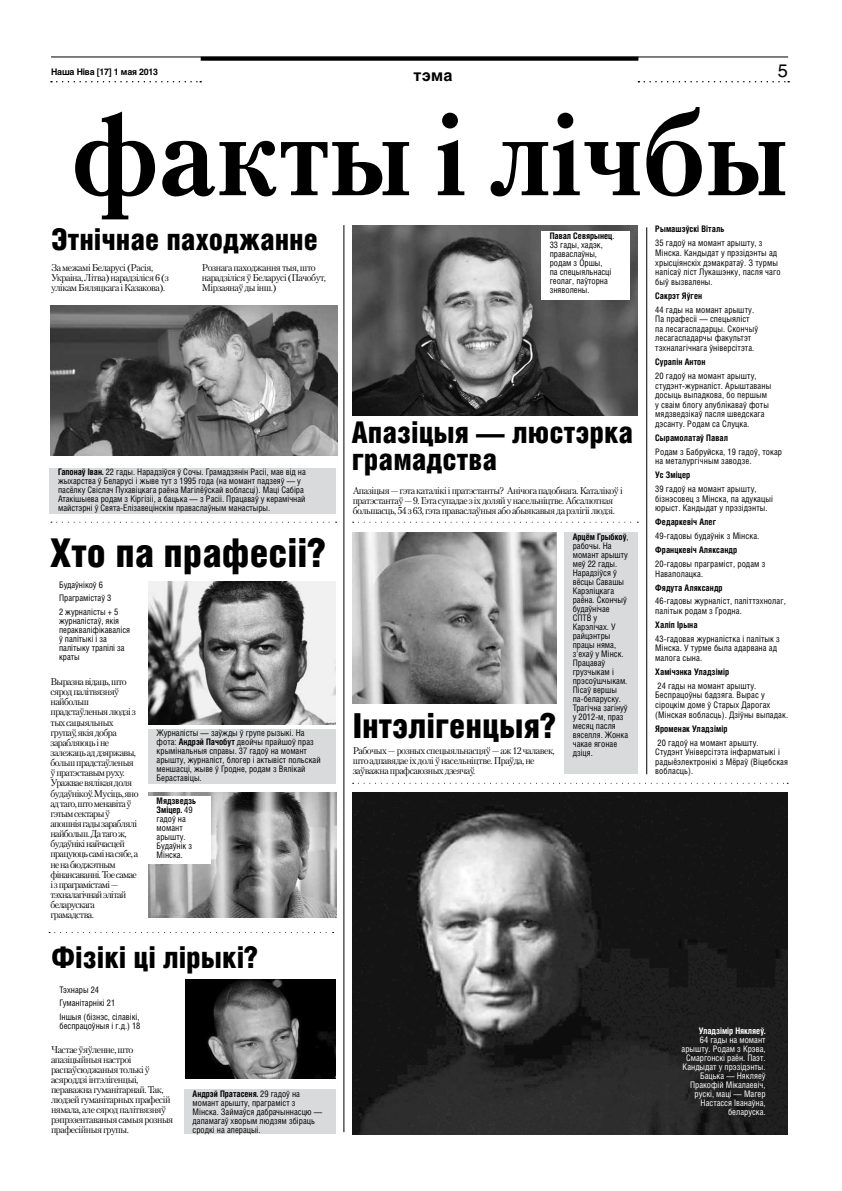
<style>
.page{position:relative;width:842px;height:1191px;background:#fff}
.page>*{position:absolute;margin:0;border:0;box-sizing:border-box;transform-origin:0 0}
.t1{font:700 113px "Petersburg C";color:#000}
.t2{font:39.8px "Helios Cond Black C";color:#000}
.t3{font:34.5px "Helios Cond Black C";color:#000}
.t4{font:30px/27px "Helios Cond Black C";color:#000}
.t5{font:18px "Helios C";color:#000}
.t6{font:700 16px "Helios C";color:#000}
.t7{font:9.7px/10.1px "Petersburg C";letter-spacing:-.05em;color:#000}
.t8{font:9px/9px "Helios Cond C";color:#000}
.t9{font:700 9px "Helios Cond C";letter-spacing:.01em;color:#000}
.t10{font:9px/9px "Helios Cond C";color:#fff;text-align:right}
.t11{font:700 9px "Helios C";letter-spacing:-.02em;color:#000}
.t12{font:700 9px "Helios Cond C";color:#fff}
.s1{font-weight:700}
</style>
<div class="page">
<svg style="left:638px;top:81px;width:151px;height:1px"></svg>
<svg style="left:51px;top:81px;width:150px;height:1px"></svg>
<hr style="left:51px;top:57px;width:737px;height:1px;background:#000">
<svg style="left:201px;top:58px;width:437px;height:3px"></svg>
<div style="left:50px;top:468px;width:286px;height:45px;background:#d9dadb"></div>
<img style="left:353px;top:225px;width:284px;height:190px">
<img style="left:50px;top:305px;width:287px;height:150px">
<div style="left:541px;top:231px;width:89px;height:69px;background:#fff"></div>
<img style="left:148px;top:581px;width:188px;height:144px">
<img style="left:148px;top:792px;width:188px;height:125px">
<div style="left:148px;top:729px;width:188px;height:54px;background:#d9dadb"></div>
<div style="left:148px;top:796px;width:62px;height:67px;background:#fff"></div>
<div style="left:184px;top:1089px;width:152px;height:45px;background:#d9dadb"></div>
<img style="left:186px;top:979px;width:150px;height:100px">
<div style="left:564px;top:532px;width:73px;height:242px;background:#d9dadb"></div>
<img style="left:353px;top:532px;width:203px;height:171px">
<img style="left:353px;top:792px;width:434px;height:342px">
<hr style="left:646px;top:227px;width:1px;height:547px;background:#000">
<hr style="left:344px;top:225px;width:1px;height:907px;background:#000">
<svg style="left:49px;top:932px;width:285px;height:1px"></svg>
<svg style="left:51px;top:521px;width:286px;height:1px"></svg>
<svg style="left:353px;top:521px;width:285px;height:1px"></svg>
<svg style="left:353px;top:782px;width:435px;height:1px"></svg>
<p class="t11" style="left:51px;top:67px;width:109px">Наша Ніва [17] 1 мая 2013</p>
<h3 class="t6" style="left:413px;top:66px;width:41px">тэма</h3>
<h3 class="t5" style="left:778px;top:60px;width:12px">5</h3>
<h1 class="t1" style="left:71px;top:86px;width:718px">факты і лічбы</h1>
<p class="t9" style="left:655px;top:224px;width:71px">Рымашэўскі Віталь</p>
<p class="t8" style="left:655px;top:238px;width:127px;line-height:9.6px">35 гадоў на момант арышту, з<br>Мінска. Кандыдат у прэзідэнты ад хрысціянскіх дэмакратаў. З турмы напісаў ліст Лукашэнку, пасля чаго быў вызвалены.</p>
<p class="t9" style="left:655px;top:290px;width:48px">Сакрэт Яўген</p>
<p class="t8" style="left:655px;top:304px;width:104px;line-height:9.6px">44 гады на момант арышту.<br>Па прафесіі — спецыяліст па лесагаспадарцы. Скончыў лесагаспадарчы факультэт тэхналагічнага ўніверсітэта.</p>
<p class="t9" style="left:655px;top:356px;width:52px">Сурапін Антон</p>
<p class="t8" style="left:655px;top:371px;width:118px;line-height:9.6px">20 гадоў на момант арышту, студэнт-журналіст. Арыштаваны досыць выпадкова, бо першым у сваім блогу апублікаваў фоты мядзведзікаў пасля шведскага дэсанту. Родам са Слуцка.</p>
<p class="t9" style="left:655px;top:432px;width:74px">Сырамолатаў Павал</p>
<p class="t8" style="left:655px;top:446px;width:128px;line-height:9.6px">Родам з Бабруйска, 19 гадоў, токар на металургічным заводзе.</p>
<p class="t9" style="left:655px;top:470px;width:37px">Ус Зміцер</p>
<p class="t8" style="left:655px;top:484px;width:119px;line-height:9.6px">39 гадоў на момант арышту, бізнэсовец з Мінска, па адукацыі юрыст. Кандыдат у прэзідэнты.</p>
<p class="t9" style="left:655px;top:517px;width:62px">Федаркевіч Алег</p>
<p class="t8" style="left:655px;top:531px;width:106px">49-гадовы будаўнік з Мінска.</p>
<p class="t9" style="left:655px;top:544px;width:83px">Францкевіч Аляксандр</p>
<p class="t8" style="left:655px;top:559px;width:112px;line-height:9.6px">20-гадовы праграміст, родам з<br>Наваполацка.</p>
<p class="t9" style="left:655px;top:582px;width:69px">Фядута Аляксандр</p>
<p class="t8" style="left:655px;top:596px;width:132px;line-height:9.6px">46-гадовы журналіст, паліттэхнолаг, палітык родам з Гродна.</p>
<p class="t9" style="left:655px;top:619px;width:44px">Халіп Ірына</p>
<p class="t8" style="left:655px;top:633px;width:126px;line-height:9.6px">43-гадовая журналістка і палітык з<br>Мінска. У турме была адарвана ад малога сына.</p>
<p class="t9" style="left:655px;top:666px;width:75px">Хамічэнка Уладзімір</p>
<p class="t8" style="left:655px;top:680px;width:134px;line-height:9.6px">24 гады на момант арышту.<br>Беспрацоўны бадзяга. Вырас у сіроцкім доме ў Старых Дарогах (Мінская вобласць). Дзіўны выпадак.</p>
<p class="t9" style="left:655px;top:723px;width:74px">Яроменак Уладзімір</p>
<p class="t8" style="left:655px;top:737px;width:134px;line-height:9.6px">20 гадоў на момант арышту.<br>Студэнт Універсітэта інфарматыкі і радыёэлектронікі з Мёраў (Віцебская вобласць).</p>
<h3 class="t4" style="left:51px;top:225px;width:268px">Этнічнае паходжанне</h3>
<p class="t7" style="left:51px;top:263px;width:119px">За межамі Беларусі (Расія,<br>Украіна, Літва) нарадзіліся 6 (з улікам Бяляцкага і Казакова).</p>
<p class="t7" style="left:202px;top:263px;width:126px">Рознага паходжання тыя, што нарадзіліся ў Беларусі (Пачобут,<br>Мірзаянаў ды інш.)</p>
<p class="t8" style="left:550px;top:231px;width:66px"><span class="s1">Павал Севярынец</span>.<br>33 гады, хадэк, праваслаўны, родам з Оршы,<br>па спецыяльнасці геолаг, паўторна зняволены.</p>
<h3 class="t4" style="left:352px;top:418px;width:283px">Апазіцыя — люстэрка грамадства</h3>
<p class="t7" style="left:353px;top:485px;width:272px">Апазіцыя — гэта каталікі і пратэстанты? Анічога падобнага. Каталікоў і пратэстантаў — 9. Гэта супадае з іх доляй у насельніцтве. Абсалютная большасць, 54 з 63, гэта праваслаўныя або абыякавыя да рэлігіі людзі.</p>
<p class="t8" style="left:58px;top:467px;width:249px"><span class="s1">Гапонаў Іван.</span> 22 гады. Нарадзіўся ў Сочы. Грамадзянін Расіі, мае від на жыхарства ў Беларусі і жыве тут з 1995 года (на момант падзеяў — у пасёлку Свіслач Пухавіцкага раёна Магілёўскай вобласці). Маці Сабіра Атакішыева родам з Кіргізіі, а бацька — з Расіі. Працаваў у керамічнай майстэрні ў Свята-Елізавецінскім праваслаўным манастыры.</p>
<p class="t8" style="left:573px;top:532px;width:57px"><span class="s1">Арцём Грыбкоў</span>, рабочы. На момант арышту меў 22 гады.<br>Нарадзіўся ў вёсцы Савашы<br>Карэліцкага раёна. Скончыў будаўнічае<br>СПТВ у<br>Карэлічах. У райцэнтры працы няма, з’ехаў у Мінск.<br>Працаваў грузчыкам і прэсоўшчыкам.<br>Пісаў вершы па-беларуску.<br>Трагічна загінуў у 2012-м, праз месяц пасля вяселля. Жонка чакае ягонае дзіця.</p>
<h2 class="t2" style="left:50px;top:530px;width:278px">Хто па прафесіі?</h2>
<p class="t8" style="left:59px;top:578px;width:61px;line-height:13.4px">Будаўнікоў 6<br>Праграмістаў 3<br>2 журналісты + 5</p>
<p class="t8" style="left:59px;top:616px;width:73px">журналістаў, якія перакваліфікаваліся ў палітыкі і за палітыку трапілі за краты</p>
<p class="t7" style="left:51px;top:676px;width:90px">Выразна відаць, што сярод палітвязняў найбольш прадстаўленыя людзі з тых сацыяльных групаў, якія добра зарабляюць і не залежаць ад дзяржавы, больш прадстаўленыя ў пратэставым руху.<br>Уражвае вялікая доля будаўнікоў. Мусіць, яно ад таго, што менавіта ў гэтым сектары ў апошнія гады зараблялі найбольш. Да таго ж, будаўнікі найчасцей працуюць самі на сябе, а не на бюджэтным фінансаванні. Тое самае і з праграмістамі— тэхналагічнай элітай беларускага грамадства.</p>
<h3 class="t3" style="left:353px;top:706px;width:206px">Інтэлігенцыя?</h3>
<p class="t7" style="left:353px;top:745px;width:204px">Рабочых — розных спецыяльнасцяў — аж 12 чалавек, што адпавядае іх долі ў насельніцтве. Праўда, не заўважна прафсаюзных дзеячаў.</p>
<p class="t8" style="left:157px;top:728px;width:166px">Журналісты — заўжды ў групе рызыкі. На фота: <span class="s1">Андрэй Пачобут</span> двойчы прайшоў праз крымінальныя справы. 37 гадоў на момант арышту, журналіст, блогер і актывіст польскай меншасці, жыве ў Гродне, родам з Вялікай Бераставіцы.</p>
<p class="t8" style="left:157px;top:796px;width:41px"><span class="s1">Мядзведзь<br>Зміцер.</span> 49 гадоў на момант арышту.<br>Будаўнік з<br>Мінска.</p>
<h3 class="t4" style="left:51px;top:943px;width:209px">Фізікі ці лірыкі?</h3>
<p class="t8" style="left:60px;top:983px;width:81px;line-height:13.2px">Тэхнары 24<br>Гуманітарнікі 21<br>Іншыя (бізнэс, сілавікі,</p>
<p class="t8" style="left:60px;top:1020px;width:82px">беспрацоўныя і г.д.) 18</p>
<p class="t7" style="left:51px;top:1044px;width:124px">Частае ўяўленне, што апазіцыйныя настроі распаўсюджаныя толькі ў асяроддзі інтэлігенцыі, пераважна гуманітарнай. Так, людзей гуманітарных прафесій нямала, але сярод палітвязняў рэпрэзентаваныя самыя розныя прафесійныя групы.</p>
<p class="t8" style="left:193px;top:1088px;width:131px"><span class="s1">Андрэй Пратасеня.</span> 29 гадоў на момант арышту, праграміст з<br>Мінска. Займаўся дабрачыннасцю — дапамагаў хворым людзям збіраць сродкі на аперацыі.</p>
<p class="t12" style="left:699px;top:1025px;width:68px">Уладзімір Някляеў.</p>
<p class="t10" style="left:682px;top:1034px;width:85px">64 гады на момант арышту. Родам з Крэва,<br>Смаргонскі раён. Паэт.<br>Кандыдат у прэзідэнты.<br>Бацька — Някляеў<br>Пракофій Мікалаевіч, рускі, маці — Магер<br>Настасся Іванаўна, беларуска.</p>
</div>
